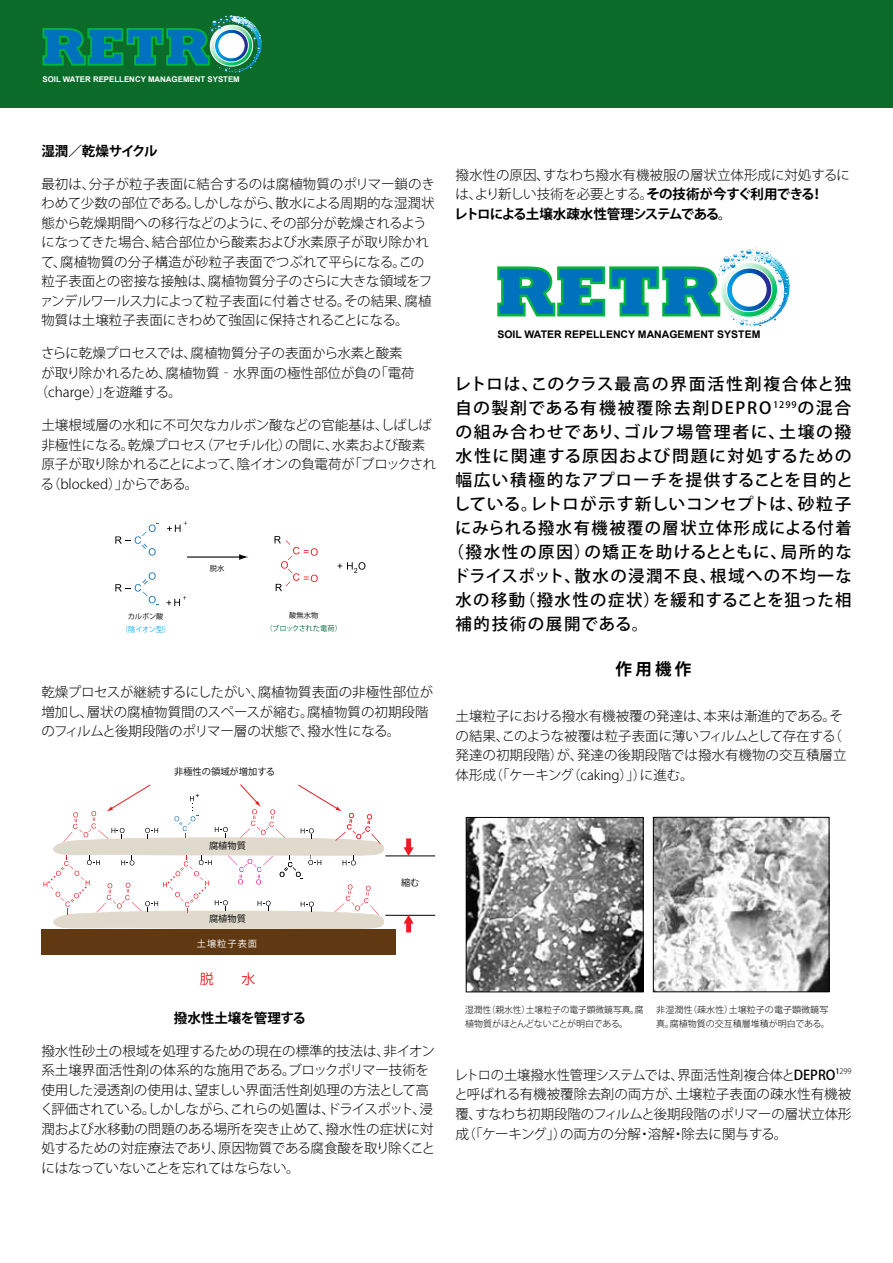
<style>
.page{position:relative;width:893px;height:1263px;background:#fff}
.page>*{position:absolute;margin:0;border:0;box-sizing:border-box;transform-origin:0 0}
.t1{font:800 70.05px "Rockwell";color:#0072bd}
.t2{font:800 52.5px "Rockwell";color:#0072bd}
.t3{font:500 16.5px "Koz Go Pro";letter-spacing:.085em;color:#000}
.t4{font:500 16.5px "Koz Go Pro";letter-spacing:.105em;color:#000}
.t5{font:500 16.5px "Koz Go Pro";letter-spacing:.025em;color:#000}
.t6{font:500 16.5px "Koz Go Pro";letter-spacing:.055em;color:#000}
.t7{font:700 16.5px "Koz Go Pro";color:#000}
.t8{font:13.95px "Koz Go Pro";color:#ed1b23}
.t9{font:300 13.5px/19.5px "Koz Go Pro";color:#000}
.t10{font:700 13.5px "Koz Go Pro";color:#000}
.t11{font:700 13.5px "Koz Go Pro";letter-spacing:-.05em;color:#000}
.t12{font:700 10.5px "Arial";color:#000}
.t13{font:9.3px "Koz Go Pro";color:#000}
.t14{font:9.3px "Koz Go Pro";letter-spacing:.1em;color:#fff}
.t15{font:300 9px/13.5px "Koz Go Pro";color:#000}
.t16{font:700 7.8px "Arial";color:#fff}
.t17{font:7.35px "Koz Go Pro";color:#000}
.t18{font:7.35px "Koz Go Pro";letter-spacing:-.035em;color:#006737}
.t19{font:7.35px "Koz Go Pro";letter-spacing:-.045em;color:#00aeef}
.t20{font:6.9px "Arial";color:#000}
.s1{font-weight:700}
.s2{font-weight:500}
</style>
<div class="page">
<div style="left:0;top:0;width:893px;height:108px;background:#0a6c28"></div>
<img style="left:468px;top:819px;width:174px;height:171px">
<div style="left:466px;top:817px;width:178px;height:175px;border:1px solid #000"></div>
<img style="left:655px;top:819px;width:172px;height:171px">
<div style="left:653px;top:817px;width:176px;height:175px;border:1px solid #000"></div>
<svg style="left:275px;top:536px;width:43px;height:55px"></svg>
<svg style="left:337px;top:562px;width:28px;height:11px"></svg>
<hr style="left:187px;top:556px;width:54px;height:2px;background:#000">
<svg style="left:239px;top:554px;width:10px;height:6px"></svg>
<svg style="left:115px;top:523px;width:44px;height:33px"></svg>
<svg style="left:115px;top:572px;width:44px;height:33px"></svg>
<svg style="left:167px;top:521px;width:20px;height:11px"></svg>
<svg style="left:167px;top:596px;width:19px;height:10px"></svg>
<div style="left:41px;top:929px;width:354px;height:26px;background:#603811"></div>
<hr style="left:385px;top:855px;width:50px;height:1px;background:#000">
<hr style="left:385px;top:915px;width:50px;height:1px;background:#000">
<svg style="left:403px;top:838px;width:11px;height:18px"></svg>
<svg style="left:403px;top:915px;width:11px;height:17px"></svg>
<svg style="left:44px;top:784px;width:340px;height:145px"></svg>
<svg style="left:42px;top:14px;width:220px;height:59px"></svg>
<svg style="left:497px;top:247px;width:293px;height:79px"></svg>
<h2 class="t2" style="left:41px;top:17px;width:215px">RETRO</h2>
<p class="t16" style="left:43px;top:74px;width:199px">SOIL WATER REPELLENCY MANAGEMENT SYSTEM</p>
<p class="t11" style="left:41px;top:142px;width:118px">湿潤／乾燥サイクル</p>
<p class="t9" style="left:40px;top:174px;width:397px">最初は、分子が粒子表面に結合するのは腐植物質のポリマー鎖のきわめて少数の部位である。しかしながら、散水による周期的な湿潤状態から乾燥期間への移行などのように、その部分が乾燥されるようになってきた場合、結合部位から酸素および水素原子が取り除かれて、腐植物質の分子構造が砂粒子表面でつぶれて平らになる。この粒子表面との密接な接触は、腐植物質分子のさらに大きな領域をファンデルワールス力によって粒子表面に付着させる。その結果、腐植物質は土壌粒子表面にきわめて強固に保持されることになる。</p>
<p class="t9" style="left:41px;top:344px;width:363px">さらに乾燥プロセスでは、腐植物質分子の表面から水素と酸素</p>
<p class="t9" style="left:41px;top:363px;width:375px">が取り除かれるため、腐植物質‐水界面の極性部位が負の「電荷</p>
<p class="t9" style="left:35px;top:383px;width:148px">（charge）」を遊離する。</p>
<p class="t9" style="left:41px;top:416px;width:397px">土壌根域層の水和に不可欠なカルボン酸などの官能基は、しばしば非極性になる。乾燥プロセス（アセチル化）の間に、水素および酸素原子が取り除かれることによって、陰イオンの負電荷が「ブロックされる（blocked）」からである。</p>
<p class="t17" style="left:128px;top:611px;width:37px">カルボン酸</p>
<p class="t19" style="left:121px;top:624px;width:51px">（陰イオン型）</p>
<p class="t17" style="left:210px;top:564px;width:16px">脱水</p>
<p class="t17" style="left:289px;top:611px;width:31px">酸無水物</p>
<p class="t18" style="left:266px;top:623px;width:78px">（ブロックされた電荷）</p>
<p class="t9" style="left:41px;top:683px;width:393px">乾燥プロセスが継続するにしたがい、腐植物質表面の非極性部位が増加し、層状の腐植物質間のスペースが縮む。腐植物質の初期段階のフィルムと後期段階のポリマー層の状態で、撥水性になる。</p>
<p class="t13" style="left:174px;top:766px;width:102px">非極性の領域が増加する</p>
<p class="t20" style="left:195px;top:791px;width:6px">+</p>
<p class="t13" style="left:209px;top:839px;width:39px">腐植物質</p>
<p class="t13" style="left:209px;top:913px;width:39px">腐植物質</p>
<p class="t14" style="left:197px;top:937px;width:62px">土壌粒子表面</p>
<p class="t8" style="left:200px;top:970px;width:57px">脱　　水</p>
<p class="t13" style="left:401px;top:876px;width:20px">縮む</p>
<p class="t10" style="left:174px;top:1009px;width:133px">撥水性土壌を管理する</p>
<p class="t9" style="left:40px;top:1041px;width:396px">撥水性砂土の根域を処理するための現在の標準的技法は、非イオン系土壌界面活性剤の体系的な施用である。ブロックポリマー技術を使用した浸透剤の使用は、望ましい界面活性剤処理の方法として高く評価されている。しかしながら、これらの処置は、ドライスポット、浸潤および水移動の問題のある場所を突き止めて、撥水性の症状に対処するための対症療法であり、原因物質である腐食酸を取り除くことにはなっていないことを忘れてはならない。</p>
<p class="t9" style="left:454px;top:165px;width:397px">撥水性の原因、すなわち撥水有機被服の層状立体形成に対処するには、より新しい技術を必要とする。<span class="s1">その技術が今すぐ利用できる！　　レトロによる土壌水疎水性管理システムである。</span></p>
<h1 class="t1" style="left:495px;top:251px;width:286px">RETRO</h1>
<p class="t12" style="left:497px;top:327px;width:265px">SOIL WATER REPELLENCY MANAGEMENT SYSTEM</p>
<p class="t3" style="left:454px;top:373px;width:399px">レトロは、このクラス最高の界面活性剤複合体と独</p>
<p class="t4" style="left:455px;top:397px;width:398px">自の製剤である有機被覆除去剤DEPRO<sup>1299</sup>の混合</p>
<p class="t3" style="left:455px;top:421px;width:398px">の組み合わせであり、ゴルフ場管理者に、土壌の撥</p>
<p class="t3" style="left:455px;top:445px;width:398px">水性に関連する原因および問題に対処するための</p>
<p class="t6" style="left:455px;top:469px;width:399px">幅広い積極的なアプローチを提供することを目的と</p>
<p class="t5" style="left:453px;top:493px;width:400px">している。レトロが示す新しいコンセプトは、砂粒子</p>
<p class="t3" style="left:455px;top:517px;width:398px">にみられる撥水有機被覆の層状立体形成による付着</p>
<p class="t3" style="left:448px;top:541px;width:406px">（撥水性の原因）の矯正を助けるとともに、局所的な</p>
<p class="t3" style="left:453px;top:565px;width:400px">ドライスポット、散水の浸潤不良、根域への不均一な</p>
<p class="t3" style="left:455px;top:589px;width:397px">水の移動（撥水性の症状）を緩和することを狙った相</p>
<p class="t3" style="left:455px;top:613px;width:194px">補的技術の展開である。</p>
<p class="t7" style="left:616px;top:658px;width:77px">作用機作</p>
<p class="t9" style="left:455px;top:707px;width:393px">土壌粒子における撥水有機被覆の発達は、本来は漸進的である。その結果、このような被覆は粒子表面に薄いフィルムとして存在する（発達の初期段階）が、発達の後期段階では撥水有機物の交互積層立体形成（「ケーキング（caking）」）に進む。</p>
<p class="t15" style="left:465px;top:1003px;width:180px">湿潤性（親水性）土壌粒子の電子顕微鏡写真。腐植物質がほとんどないことが明白である。</p>
<p class="t15" style="left:656px;top:1003px;width:175px">非湿潤性（疎水性）土壌粒子の電子顕微鏡写真。腐植物質の交互積層堆積が明白である。</p>
<p class="t9" style="left:454px;top:1065px;width:399px;text-align:justify">レトロの土壌撥水性管理システムでは、界面活性剤複合体と<span class="s2">DEPRO</span><sup>1</sup><sup>299</sup>と呼ばれる有機被覆除去剤の両方が、土壌粒子表面の疎水性有機被覆、すなわち初期段階のフィルムと後期段階のポリマーの層状立体形成（「ケーキング」）の両方の分解・溶解・除去に関与する。</p>
</div>
